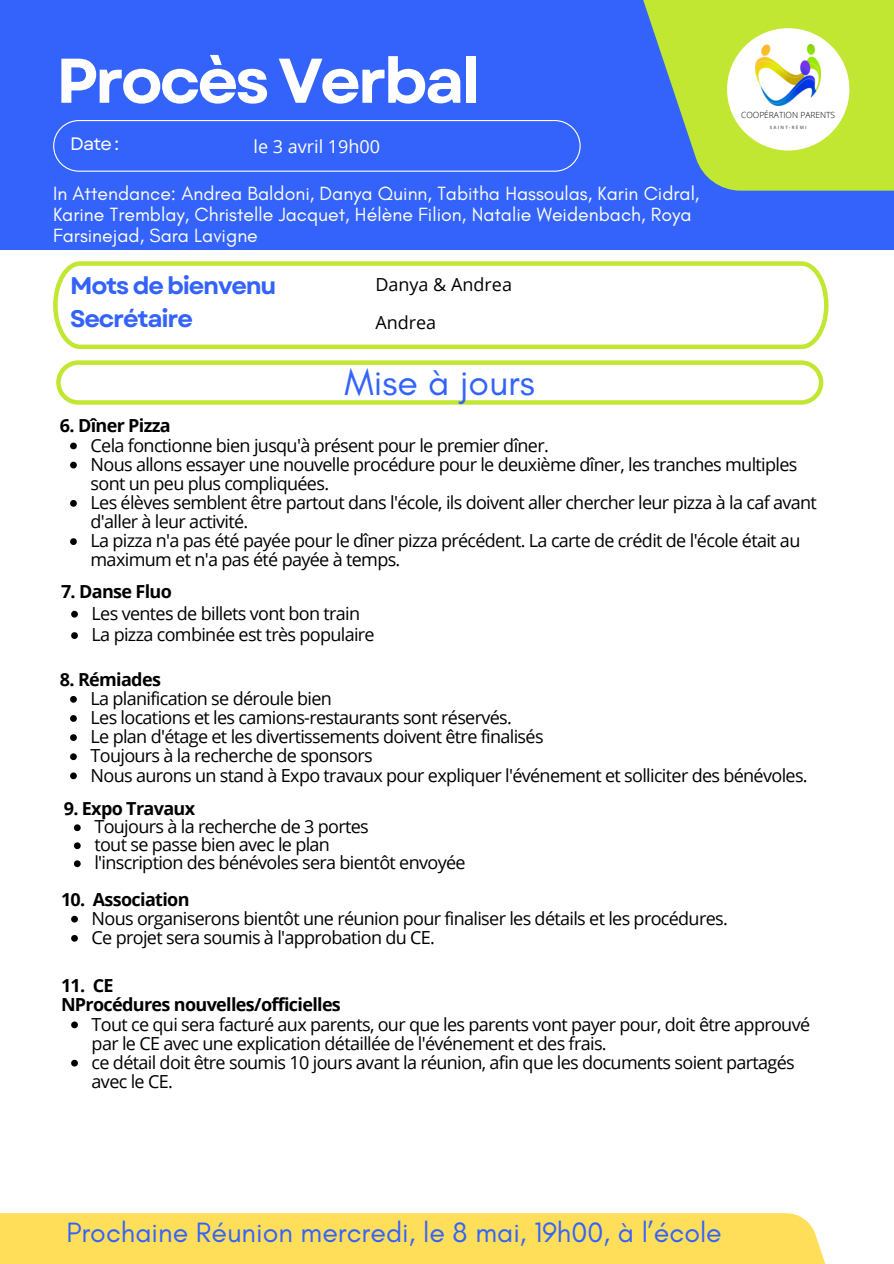
<style>
.page{position:relative;width:894px;height:1264px;background:#fff}
.page>*{position:absolute;margin:0;border:0;box-sizing:border-box;transform-origin:0 0}
.t1{font:700 63px "Garet";letter-spacing:-.05em;color:#fff}
.t2{font:37.5px "Glacial Indifference";color:#3463fb}
.t3{font:28.5px "Glacial Indifference";color:#3463fb}
.t4{font:700 24px/32.7px "Garet";letter-spacing:-.05em;color:#3463fb}
.t5{font:19.5px/21.3px "Glacial Indifference";color:#fff}
.t6{font:18px/19.2px "Open Sans";letter-spacing:-.035em;color:#000}
.t7{font:700 18px/19.2px "Open Sans";letter-spacing:-.035em;color:#000}
.t8{font:18px "Open Sans";color:#fff}
.t9{font:18px "Open Sans";color:#000}
.t10{font:18px "Garet";color:#fff}
.t11{font:300 8.4px "Open Sans";color:#000}
.t12{font:700 4.5px "Open Sans";letter-spacing:.27em;color:#797979}
</style>
<div class="page">
<div style="left:0;top:0;width:893px;height:250px;background:#3463fb"></div>
<svg style="left:53px;top:120px;width:527px;height:52px"></svg>
<svg style="left:643px;top:0;width:250px;height:191px;fill:#c1e733"></svg>
<svg style="left:53px;top:261px;width:775px;height:88px"></svg>
<div style="left:0;top:1213px;width:835px;height:50px;background:#ffde59"></div>
<div style="left:726px;top:28px;width:123px;height:122px;background:#fff;border-radius:50%"></div>
<img style="left:755px;top:44px;width:65px;height:62px">
<svg style="left:56px;top:360px;width:767px;height:44px"></svg>
<svg style="left:70px;top:442px;width:7px;height:7px"></svg>
<svg style="left:70px;top:461px;width:7px;height:7px"></svg>
<svg style="left:70px;top:500px;width:7px;height:6px"></svg>
<svg style="left:70px;top:538px;width:7px;height:7px"></svg>
<svg style="left:71px;top:611px;width:7px;height:6px"></svg>
<svg style="left:71px;top:632px;width:7px;height:7px"></svg>
<svg style="left:70px;top:696px;width:7px;height:6px"></svg>
<svg style="left:70px;top:715px;width:7px;height:6px"></svg>
<svg style="left:70px;top:734px;width:7px;height:7px"></svg>
<svg style="left:70px;top:753px;width:7px;height:7px"></svg>
<svg style="left:70px;top:772px;width:7px;height:7px"></svg>
<svg style="left:74px;top:824px;width:7px;height:7px"></svg>
<svg style="left:74px;top:842px;width:7px;height:7px"></svg>
<svg style="left:74px;top:860px;width:7px;height:7px"></svg>
<svg style="left:71px;top:915px;width:7px;height:7px"></svg>
<svg style="left:71px;top:934px;width:7px;height:7px"></svg>
<svg style="left:71px;top:1021px;width:7px;height:7px"></svg>
<svg style="left:71px;top:1059px;width:7px;height:7px"></svg>
<h1 class="t1" style="left:56px;top:35px;width:426px">Procès Verbal</h1>
<p class="t10" style="left:70px;top:131px;width:50px">Date :</p>
<p class="t8" style="left:253px;top:133px;width:128px">le 3 avril 19h00</p>
<p class="t5" style="left:53px;top:182px;width:647px">In Attendance: Andrea Baldoni, Danya Quinn, Tabitha Hassoulas, Karin Cidral,<br>Karine Tremblay, Christelle Jacquet, Hélène Filion, Natalie Weidenbach, Roya<br>Farsinejad, Sara Lavigne</p>
<p class="t4" style="left:70px;top:270px;width:208px">Mots de bienvenu<br>Secrétaire</p>
<p class="t9" style="left:375px;top:271px;width:138px">Danya &amp; Andrea</p>
<h4 class="t6" style="left:375px;top:312px;width:62px">Andrea</h4>
<p class="t2" style="left:344px;top:359px;width:192px">Mise à jours</p>
<p class="t11" style="left:741px;top:109px;width:96px">COOPÉRATION PARENTS</p>
<p class="t12" style="left:769px;top:124px;width:38px">SAINT-RÉMI</p>
<p class="t7" style="left:60px;top:416px;width:112px">6. Dîner Pizza</p>
<p class="t6" style="left:90px;top:435px;width:459px">Cela fonctionne bien jusqu'à présent pour le premier dîner.</p>
<h2 class="t6" style="left:90px;top:454px;width:708px">Nous allons essayer une nouvelle procédure pour le deuxième dîner, les tranches multiples sont un peu plus compliquées.</h2>
<h5 class="t6" style="left:90px;top:492px;width:727px">Les élèves semblent être partout dans l'école, ils doivent aller chercher leur pizza à la caf avant d'aller à leur activité.</h5>
<p class="t6" style="left:90px;top:530px;width:711px">La pizza n'a pas été payée pour le dîner pizza précédent. La carte de crédit de l'école était au maximum et n'a pas été payée à temps.</p>
<p class="t7" style="left:61px;top:582px;width:112px">7. Danse Fluo</p>
<h5 class="t6" style="left:92px;top:603px;width:270px">Les ventes de billets vont bon train</h5>
<p class="t6" style="left:92px;top:624px;width:284px">La pizza combinée est très populaire</p>
<p class="t7" style="left:60px;top:669px;width:102px">8. Rémiades</p>
<h5 class="t6" style="left:90px;top:688px;width:243px">La planification se déroule bien</h5>
<p class="t6" style="left:90px;top:707px;width:423px">Les locations et les camions-restaurants sont réservés.</p>
<p class="t6" style="left:90px;top:726px;width:454px">Le plan d'étage et les divertissements doivent être finalisés</p>
<p class="t6" style="left:90px;top:745px;width:283px">Toujours à la recherche de sponsors</p>
<p class="t6" style="left:90px;top:765px;width:718px">Nous aurons un stand à Expo travaux pour expliquer l'événement et solliciter des bénévoles.</p>
<p class="t7" style="left:64px;top:798px;width:133px">9. Expo Travaux</p>
<h5 class="t6" style="left:94px;top:816px;width:276px">Toujours à la recherche de 3 portes</h5>
<p class="t6" style="left:94px;top:834px;width:237px">tout se passe bien avec le plan</p>
<p class="t6" style="left:94px;top:852px;width:372px">l'inscription des bénévoles sera bientôt envoyée</p>
<p class="t7" style="left:61px;top:889px;width:130px">10. Association</p>
<h5 class="t6" style="left:92px;top:908px;width:637px">Nous organiserons bientôt une réunion pour finaliser les détails et les procédures.</h5>
<p class="t6" style="left:92px;top:927px;width:345px">Ce projet sera soumis à l'approbation du CE.</p>
<h5 class="t7" style="left:61px;top:975px;width:281px">11. CE<br>NProcédures nouvelles/officielles</h5>
<p class="t6" style="left:92px;top:1013px;width:719px">Tout ce qui sera facturé aux parents, our que les parents vont payer pour, doit être approuvé par le CE avec une explication détaillée de l'événement et des frais.</p>
<p class="t6" style="left:92px;top:1052px;width:704px">ce détail doit être soumis 10 jours avant la réunion, afin que les documents soient partagés avec le CE.</p>
<p class="t3" style="left:66px;top:1214px;width:656px">Prochaine Réunion mercredi, le 8 mai, 19h00, à l’école</p>
</div>
